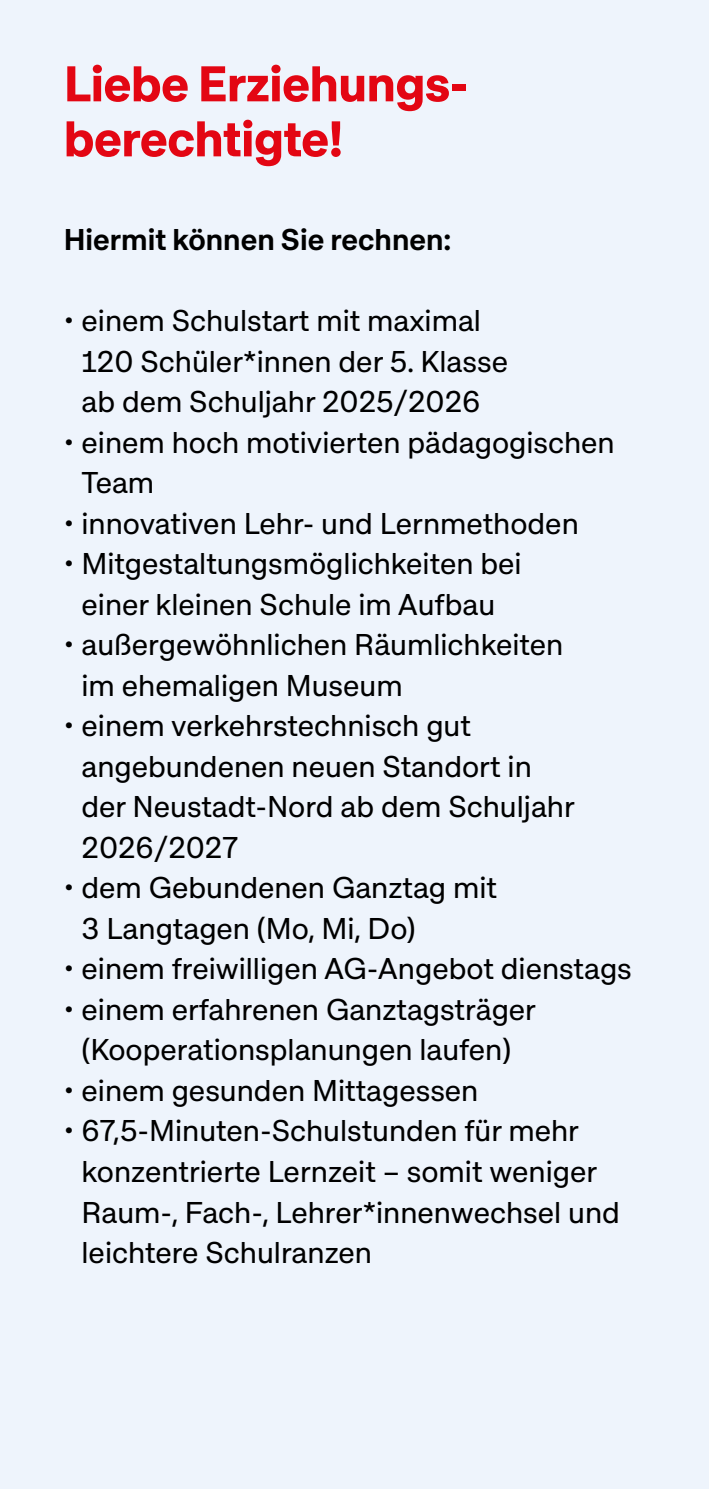
<style>
.page{position:relative;width:709px;height:1489px;background:#fff}
.page>*{position:absolute;margin:0;border:0;box-sizing:border-box;transform-origin:0 0}
.Headline_20pt_bis_50{font:700 50px/55px "Approach Koeln";letter-spacing:-.01em;color:#e30613}
.t1{font:30px/40.5px "Approach Koeln";color:#000}
.Zwischenüberschrift{font:600 30px "Approach Koeln";color:#000}
</style>
<div class="page">
<div style="left:0;top:0;width:709px;height:1488px;background:#eef4fc"></div>
<h2 class="Headline_20pt_bis_50" style="left:64px;top:55px;width:401px">Liebe Erziehungs&shy;berechtigte!</h2>
<h3 class="Zwischenüberschrift" style="left:64px;top:220px;width:389px">Hiermit können Sie rechnen:</h3>
<p class="t1" style="left:81px;top:299px;width:428px;text-indent:-18px">• einem Schulstart mit maximal<br>120 Schüler*innen der 5. Klasse ab dem Schuljahr 2025/2026</p>
<p class="t1" style="left:81px;top:421px;width:535px;text-indent:-18px">• einem hoch motivierten pädagogischen<br>Team</p>
<p class="t1" style="left:64px;top:502px;width:516px">• innovativen Lehr- und Lernmethoden</p>
<p class="t1" style="left:64px;top:542px;width:459px;text-align:center">• Mitgestaltungsmöglichkeiten bei einer kleinen Schule im Aufbau</p>
<p class="t1" style="left:81px;top:623px;width:483px;text-indent:-18px">• außergewöhnlichen Räumlichkeiten im ehemaligen Museum</p>
<p class="t1" style="left:81px;top:704px;width:495px;text-indent:-18px">• einem verkehrstechnisch gut angebundenen neuen Standort in der Neustadt-Nord ab dem Schuljahr<br>2026/2027</p>
<p class="t1" style="left:81px;top:866px;width:417px;text-indent:-18px">• dem Gebundenen Ganztag mit<br>3 Langtagen (Mo, Mi, Do)</p>
<p class="t1" style="left:64px;top:947px;width:569px">• einem freiwilligen AG-Angebot dienstags</p>
<p class="t1" style="left:64px;top:988px;width:474px;text-align:center">• einem erfahrenen Ganztagsträger (Kooperationsplanungen laufen)</p>
<p class="t1" style="left:64px;top:1069px;width:416px">• einem gesunden Mittagessen</p>
<p class="t1" style="left:81px;top:1109px;width:540px;text-indent:-18px">• 67,5-Minuten-Schulstunden für mehr konzentrierte Lernzeit – somit weniger Raum-, Fach-, Lehrer*innenwechsel und leichtere Schulranzen</p>
</div>
